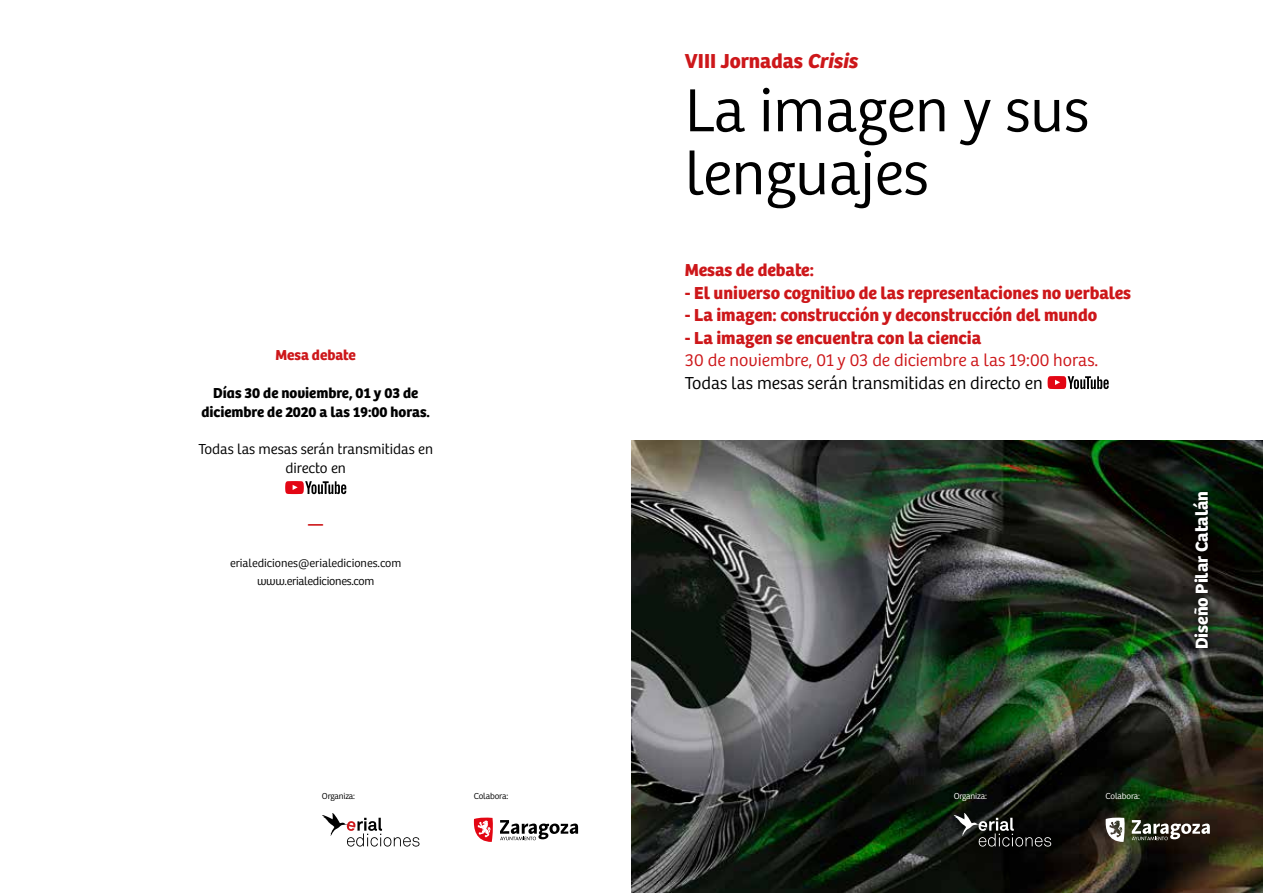
<style>
.page{position:relative;width:1263px;height:893px;background:#fff}
.page>*{position:absolute;margin:0;border:0;box-sizing:border-box;transform-origin:0 0}
.t1{font:300 63px/63px "Bree";color:#000}
.t2{font:700 21px "Bree";color:#cd171a}
.t3{font:700 18px "Bree";color:#cd171a}
.t4{font:300 18px "Bree";color:#cd171a}
.t5{font:300 18px "Bree";color:#000}
.t6{font:700 18px "Bree";color:#fff}
.t7{font:700 15px/18.8px "Bree";color:#000;text-align:center}
.t8{font:300 15px/18.8px "Bree";color:#000;text-align:center}
.t9{font:700 15px "Bree";color:#cd171a}
.t10{font:700 15px "Bree";color:#cd171a;scale:2 1}
.t11{font:300 12px/18.8px "Bree";color:#000;text-align:center}
.t12{font:300 9px "Bree";letter-spacing:-.02em;color:#000}
.t13{font:300 9px "Bree";letter-spacing:-.02em;color:#fff}
.s1{font-style:italic}
</style>
<div class="page">
<img style="left:632px;top:441px;width:631px;height:452px">
<svg style="left:1105px;top:817px;width:20px;height:25px"></svg>
<svg style="left:1132px;top:820px;width:78px;height:20px"></svg>
<svg style="left:473px;top:817px;width:20px;height:25px"></svg>
<svg style="left:500px;top:820px;width:78px;height:20px"></svg>
<div style="left:947px;top:806px;width:112px;height:48px;background:#000;opacity:.75"></div>
<svg style="left:954px;top:813px;width:97px;height:34px;background:#2f302f"></svg>
<svg style="left:322px;top:813px;width:97px;height:34px"></svg>
<div style="left:1187px;top:485px;width:26px;height:169px;background:#000;opacity:.75"></div>
<svg style="left:1047px;top:376px;width:62px;height:13px"></svg>
<svg style="left:285px;top:481px;width:61px;height:13px"></svg>
<p class="t9" style="left:276px;top:346px;width:82px">Mesa debate</p>
<p class="t7" style="left:201px;top:384px;width:230px">Días 30 de noviembre, 01 y 03 de diciembre de 2020 a las 19:00 horas.</p>
<p class="t8" style="left:198px;top:440px;width:236px">Todas las mesas serán transmitidas en directo en</p>
<p class="t10" style="left:308px;top:515px;width:9px">–</p>
<p class="t11" style="left:230px;top:553px;width:173px">erialediciones@erialediciones.com www.erialediciones.com</p>
<p class="t2" style="left:685px;top:49px;width:174px">VIII Jornadas <span class="s1">Crisis</span></p>
<h1 class="t1" style="left:685px;top:80px;width:406px">La imagen y sus lenguajes</h1>
<p class="t3" style="left:685px;top:259px;width:131px">Mesas de debate:</p>
<p class="t3" style="left:685px;top:282px;width:448px">- El universo cognitivo de las representaciones no verbales</p>
<p class="t3" style="left:685px;top:304px;width:414px">- La imagen: construcción y deconstrucción del mundo</p>
<p class="t3" style="left:685px;top:327px;width:298px">- La imagen se encuentra con la ciencia</p>
<p class="t4" style="left:685px;top:350px;width:415px">30 de noviembre, 01 y 03 de diciembre a las 19:00 horas.</p>
<p class="t5" style="left:685px;top:373px;width:359px">Todas las mesas serán transmitidas en directo en</p>
<p class="t6" style="left:1191px;top:649px;width:160px;rotate:-90deg">Diseño Pilar Catalán</p>
<p class="t12" style="left:322px;top:791px;width:35px">Organiza:</p>
<p class="t12" style="left:474px;top:791px;width:36px">Colabora:</p>
<p class="t13" style="left:954px;top:791px;width:35px">Organiza:</p>
<p class="t13" style="left:1105px;top:791px;width:36px">Colabora:</p>
</div>
